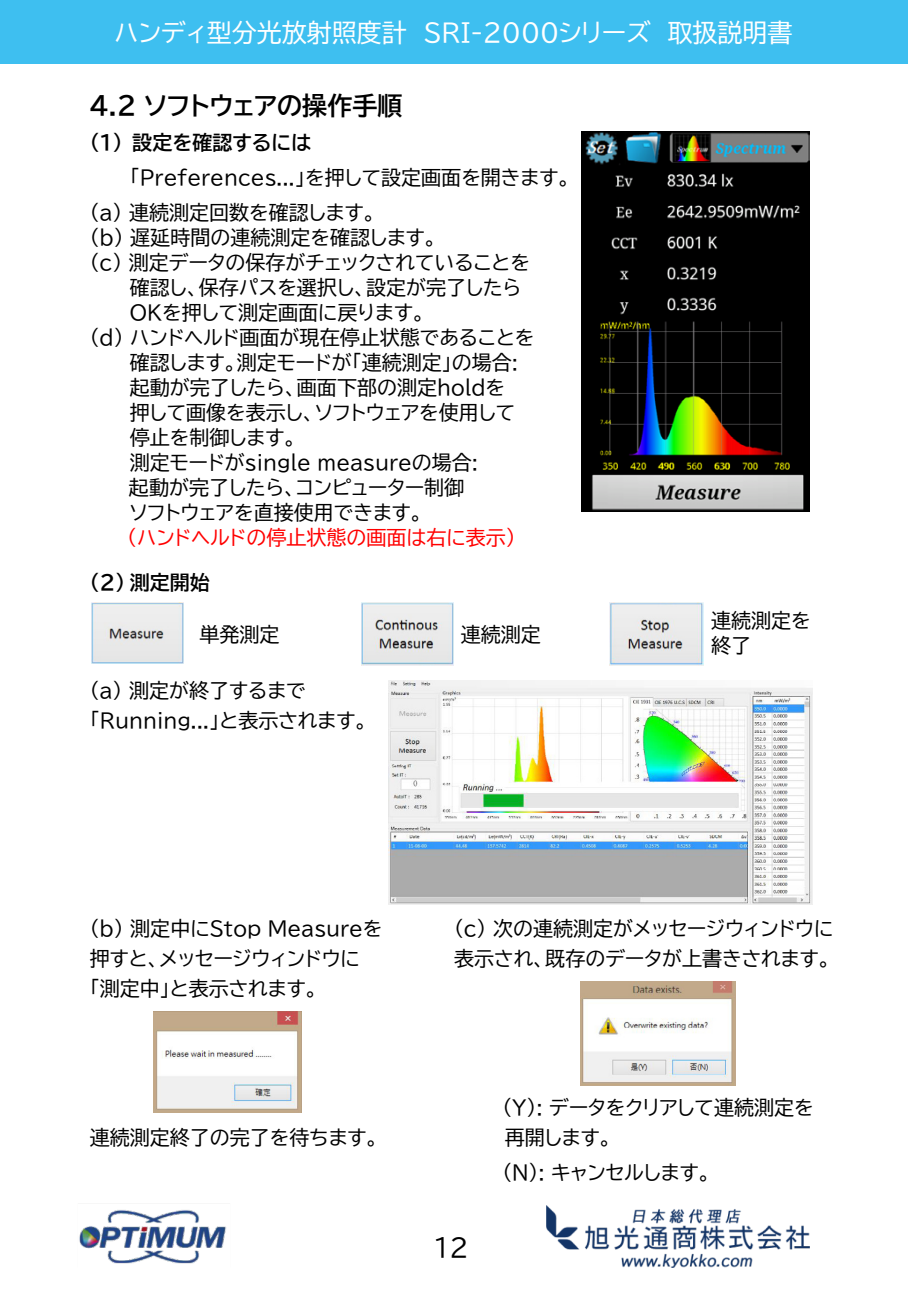
<style>
.page{position:relative;width:908px;height:1290px;background:#fff}
.page>*{position:absolute;margin:0;border:0;box-sizing:border-box;transform-origin:0 0}
.t1{font:25px "BIZ UDP Gothic";color:#fff}
.t2{font:25px "BIZ UDP Gothic Bold";color:#000}
.t3{font:25px "BIZ UDP Gothic";color:#000}
.t4{font:20px/30px "BIZ UDP Gothic";color:#000}
.t5{font:20px "BIZ UDP Gothic";color:#f00}
.t6{font:20px "BIZ UDP Gothic Bold";color:#000}
</style>
<div class="page">
<div style="left:0;top:0;width:907px;height:64px;background:#3ebff0"></div>
<img style="left:79px;top:1210px;width:148px;height:54px">
<img style="left:546px;top:1205px;width:263px;height:63px">
<img style="left:581px;top:132px;width:227px;height:379px">
<img style="left:91px;top:603px;width:92px;height:61px">
<img style="left:361px;top:603px;width:93px;height:62px">
<img style="left:609px;top:603px;width:94px;height:62px">
<img style="left:388px;top:681px;width:423px;height:224px">
<img style="left:153px;top:1012px;width:148px;height:100px">
<img style="left:580px;top:982px;width:155px;height:104px">
<p class="t1" style="left:114px;top:20px;width:679px">ハンディ型分光放射照度計 SRI-2000シリーズ 取扱説明書</p>
<p class="t2" style="left:90px;top:93px;width:314px">4.2 ソフトウェアの操作手順</p>
<p class="t6" style="left:90px;top:132px;width:223px">(1) 設定を確認するには</p>
<p class="t4" style="left:90px;top:160px;width:482px;line-height:35px;text-indent:40px">「Preferences...」を押して設定画面を開きます。(a) 連続測定回数を確認します。</p>
<p class="t4" style="left:90px;top:222px;width:348px">(b) 遅延時間の連続測定を確認します。</p>
<p class="t4" style="left:90px;top:247px;width:441px">(c) 測定データの保存がチェックされていることを</p>
<p class="t4" style="left:130px;top:272px;width:393px">確認し、保存パスを選択し、設定が完了したら</p>
<p class="t4" style="left:130px;top:297px;width:297px">OKを押して測定画面に戻ります。</p>
<p class="t4" style="left:90px;top:322px;width:446px">(d) ハンドヘルド画面が現在停止状態であることを</p>
<p class="t4" style="left:130px;top:347px;width:390px">確認します。測定モードが「連続測定」の場合:</p>
<p class="t4" style="left:130px;top:372px;width:377px">起動が完了したら、画面下部の測定holdを</p>
<p class="t4" style="left:130px;top:397px;width:387px">押して画像を表示し、ソフトウェアを使用して</p>
<p class="t4" style="left:130px;top:422px;width:168px">停止を制御します。</p>
<p class="t4" style="left:130px;top:447px;width:350px">測定モードがsingle measureの場合:</p>
<p class="t4" style="left:129px;top:472px;width:336px">起動が完了したら、コンピューター制御</p>
<p class="t4" style="left:130px;top:497px;width:294px">ソフトウェアを直接使用できます。</p>
<p class="t5" style="left:127px;top:527px;width:390px">(ハンドヘルドの停止状態の画面は右に表示)</p>
<p class="t6" style="left:90px;top:573px;width:122px">（２）測定開始</p>
<p class="t4" style="left:199px;top:619px;width:81px">単発測定</p>
<p class="t4" style="left:460px;top:619px;width:81px">連続測定</p>
<p class="t4" style="left:90px;top:675px;width:279px">(a) 測定が終了するまで「Running...」と表示されます。</p>
<p class="t4" style="left:710px;top:608px;width:101px;line-height:25px">連続測定を終了</p>
<p class="t4" style="left:90px;top:913px;width:294px">(b) 測定中にStop Measureを押すと、メッセージウィンドウに<br>「測定中」と表示されます。</p>
<p class="t4" style="left:90px;top:1123px;width:290px">連続測定終了の完了を待ちます。</p>
<p class="t4" style="left:454px;top:913px;width:381px">(c) 次の連続測定がメッセージウィンドウに表示され、既存のデータが上書きされます。</p>
<p class="t3" style="left:433px;top:1235px;width:36px">12</p>
<p class="t4" style="left:502px;top:1093px;width:313px">(Y): データをクリアして連続測定を再開します。</p>
<p class="t4" style="left:502px;top:1158px;width:210px">(N): キャンセルします。</p>
</div>
